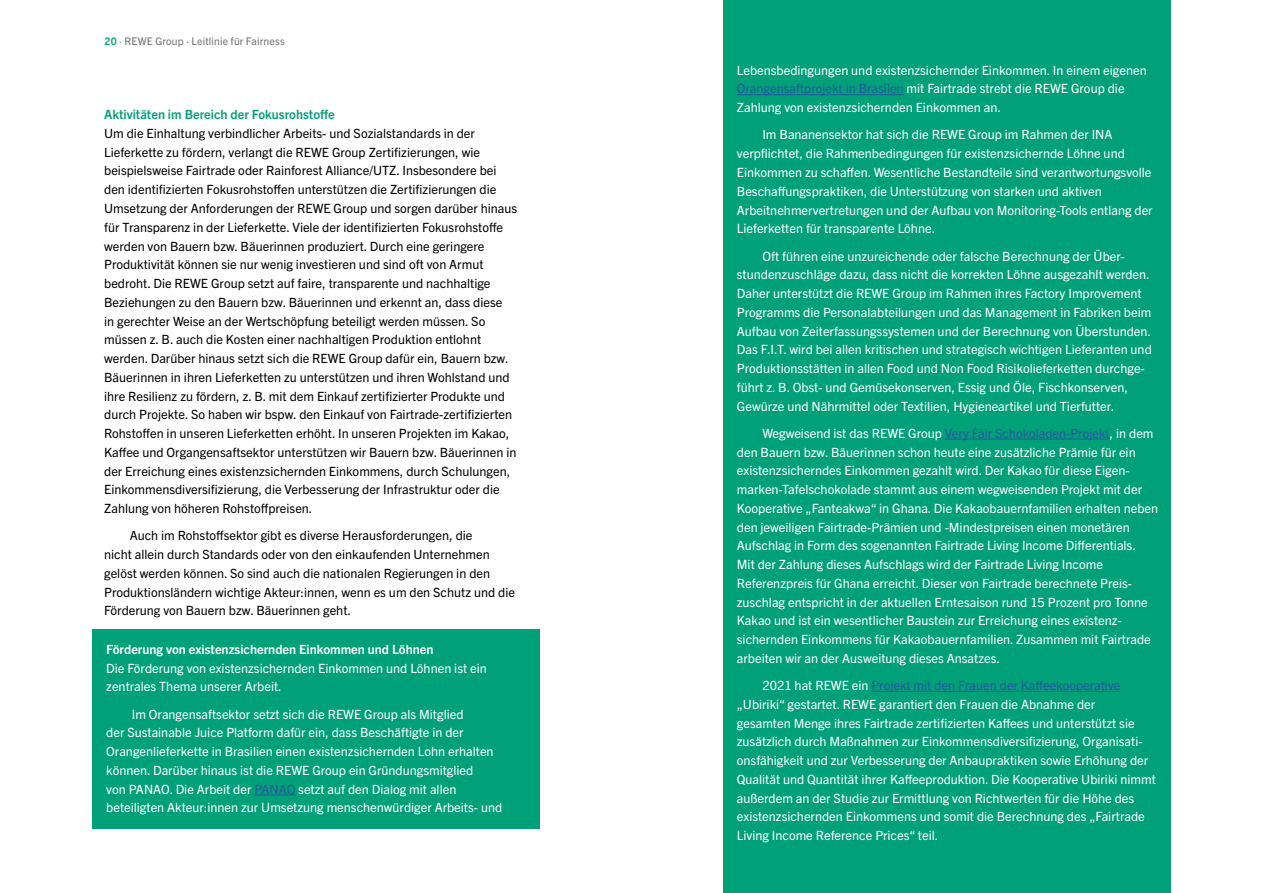
<style>
.page{position:relative;width:1263px;height:893px;background:#fff}
.page>*{position:absolute;margin:0;border:0;box-sizing:border-box;transform-origin:0 0}
.t1{font:12.75px/18.8px "Trade Gothic Next LT Pro";color:#fff}
.t2{font:12.75px/18.8px "Trade Gothic Next LT Pro";color:#000}
.t3{font:700 12.75px "Trade Gothic Next LT Pro";color:#fff}
.t4{font:700 12.75px "Trade Gothic Next LT Pro";color:#00a079}
.t5{font:10.5px "Trade Gothic Next LT Pro";letter-spacing:.015em;color:#6f6f6e}
.s1{font-weight:700;color:#00a079}
.s2{color:#9a8b80}
.s3{color:#245a9c}
</style>
<div class="page">
<div style="left:723px;top:0;width:448px;height:893px;background:#00a079"></div>
<hr style="left:737px;top:94px;width:167px;height:1px;background:#245a9c">
<hr style="left:945px;top:439px;width:165px;height:1px;background:#245a9c">
<hr style="left:871px;top:691px;width:249px;height:1px;background:#245a9c">
<div style="left:92px;top:629px;width:448px;height:200px;background:#00a079"></div>
<hr style="left:254px;top:795px;width:41px;height:1px;background:#245a9c">
<p class="t5" style="left:105px;top:34px;width:182px"><span class="s1">20</span> <span class="s2">·</span> REWE Group · Leitlinie für Fairness</p>
<p class="t4" style="left:104px;top:106px;width:232px">Aktivitäten im Bereich der Fokusrohstoffe</p>
<p class="t2" style="left:104px;top:123px;width:414px">Um die Einhaltung verbindlicher Arbeits- und Sozialstandards in der Lieferkette zu fördern, verlangt die REWE Group Zertifizierungen, wie beispielsweise Fairtrade oder Rainforest Alliance/UTZ. Insbesondere bei den identifizierten Fokusrohstoffen unterstützen die Zertifizierungen die Umsetzung der Anforderungen der REWE Group und sorgen darüber hinaus für Transparenz in der Lieferkette. Viele der identifizierten Fokusrohstoffe werden von Bauern bzw. Bäuerinnen produziert. Durch eine geringere Produktivität können sie nur wenig investieren und sind oft von Armut bedroht. Die REWE Group setzt auf faire, transparente und nachhaltige Beziehungen zu den Bauern bzw. Bäuerinnen und erkennt an, dass diese<br>in gerechter Weise an der Wertschöpfung beteiligt werden müssen. So müssen z. B. auch die Kosten einer nachhaltigen Produktion entlohnt werden. Darüber hinaus setzt sich die REWE Group dafür ein, Bauern bzw.<br>Bäuerinnen in ihren Lieferketten zu unterstützen und ihren Wohlstand und ihre Resilienz zu fördern, z. B. mit dem Einkauf zertifizierter Produkte und durch Projekte. So haben wir bspw. den Einkauf von Fairtrade-zertifizierten Rohstoffen in unseren Lieferketten erhöht. In unseren Projekten im Kakao, Kaffee und Organgensaftsektor unterstützen wir Bauern bzw. Bäuerinnen in der Erreichung eines existenzsichernden Einkommens, durch Schulungen, Einkommensdiversifizierung, die Verbesserung der Infrastruktur oder die Zahlung von höheren Rohstoffpreisen.</p>
<p class="t2" style="left:104px;top:525px;width:412px;text-indent:26px">Auch im Rohstoffsektor gibt es diverse Herausforderungen, die<br>nicht allein durch Standards oder von den einkaufenden Unternehmen gelöst werden können. So sind auch die nationalen Regierungen in den Produktionsländern wichtige Akteur:innen, wenn es um den Schutz und die Förderung von Bauern bzw. Bäuerinnen geht.</p>
<p class="t3" style="left:106px;top:640px;width:329px">Förderung von existenzsichernden Einkommen und Löhnen</p>
<p class="t1" style="left:106px;top:658px;width:382px">Die Förderung von existenzsichernden Einkommen und Löhnen ist ein zentrales Thema unserer Arbeit.</p>
<p class="t1" style="left:106px;top:704px;width:397px;text-indent:26px">Im Orangensaftsektor setzt sich die REWE Group als Mitglied<br>der Sustainable Juice Platform dafür ein, dass Beschäftigte in der Orangenlieferkette in Brasilien einen existenzsichernden Lohn erhalten können. Darüber hinaus ist die REWE Group ein Gründungsmitglied<br>von PANAO. Die Arbeit der <span class="s3">PANAO</span> setzt auf den Dialog mit allen beteiligten Akteur:innen zur Umsetzung menschenwürdiger Arbeits- und</p>
<p class="t1" style="left:737px;top:60px;width:411px">Lebensbedingungen und existenzsichernder Einkommen. In einem eigenen<br><span class="s3">Orangensaftprojekt in Brasilen</span> mit Fairtrade strebt die REWE Group die<br>Zahlung von existenzsichernden Einkommen an.</p>
<p class="t1" style="left:737px;top:125px;width:417px;text-indent:26px">Im Bananensektor hat sich die REWE Group im Rahmen der INA verpflichtet, die Rahmenbedingungen für existenzsichernde Löhne und Einkommen zu schaffen. Wesentliche Bestandteile sind verantwortungsvolle Beschaffungspraktiken, die Unterstützung von starken und aktiven Arbeitnehmervertretungen und der Aufbau von Monitoring-Tools entlang der Lieferketten für transparente Löhne.</p>
<p class="t1" style="left:737px;top:246px;width:416px;text-indent:26px">Oft führen eine unzureichende oder falsche Berechnung der Über&shy;stundenzuschläge dazu, dass nicht die korrekten Löhne ausgezahlt werden.<br>Daher unterstützt die REWE Group im Rahmen ihres Factory Improvement Programms die Personalabteilungen und das Management in Fabriken beim Aufbau von Zeiterfassungssystemen und der Berechnung von Überstunden.<br>Das F.I.T. wird bei allen kritischen und strategisch wichtigen Lieferanten und Produktionsstätten in allen Food und Non Food Risikolieferketten durchge&shy;führt z. B. Obst- und Gemüsekonserven, Essig und Öle, Fischkonserven, Gewürze und Nährmittel oder Textilien, Hygieneartikel und Tierfutter.</p>
<p class="t1" style="left:737px;top:423px;width:423px;text-indent:26px">Wegweisend ist das REWE Group <span class="s3">Very Fair Schokoladen-Projekt</span>, in dem den Bauern bzw. Bäuerinnen schon heute eine zusätzliche Prämie für ein existenzsicherndes Einkommen gezahlt wird. Der Kakao für diese Eigen&shy;marken-Tafelschokolade stammt aus einem wegweisenden Projekt mit der Kooperative „Fanteakwa“ in Ghana. Die Kakaobauernfamilien erhalten neben den jeweiligen Fairtrade-Prämien und -Mindestpreisen einen monetären Aufschlag in Form des sogenannten Fairtrade Living Income Differentials.<br>Mit der Zahlung dieses Aufschlags wird der Fairtrade Living Income Referenzpreis für Ghana erreicht. Dieser von Fairtrade berechnete Preis&shy;zuschlag entspricht in der aktuellen Erntesaison rund 15 Prozent pro Tonne Kakao und ist ein wesentlicher Baustein zur Erreichung eines existenz&shy;sichernden Einkommens für Kakaobauernfamilien. Zusammen mit Fairtrade arbeiten wir an der Ausweitung dieses Ansatzes.</p>
<p class="t1" style="left:737px;top:675px;width:421px;text-indent:26px">2021 hat REWE ein <span class="s3">Projekt mit den Frauen der Kaffeekooperative </span>„Ubiriki“ gestartet. REWE garantiert den Frauen die Abnahme der<br>gesamten Menge ihres Fairtrade zertifizierten Kaffees und unterstützt sie zusätzlich durch Maßnahmen zur Einkommensdiversifizierung, Organisati&shy;onsfähigkeit und zur Verbesserung der Anbaupraktiken sowie Erhöhung der Qualität und Quantität ihrer Kaffeeproduktion. Die Kooperative Ubiriki nimmt außerdem an der Studie zur Ermittlung von Richtwerten für die Höhe des existenzsichernden Einkommens und somit die Berechnung des „Fairtrade Living Income Reference Prices“ teil.</p>
</div>
